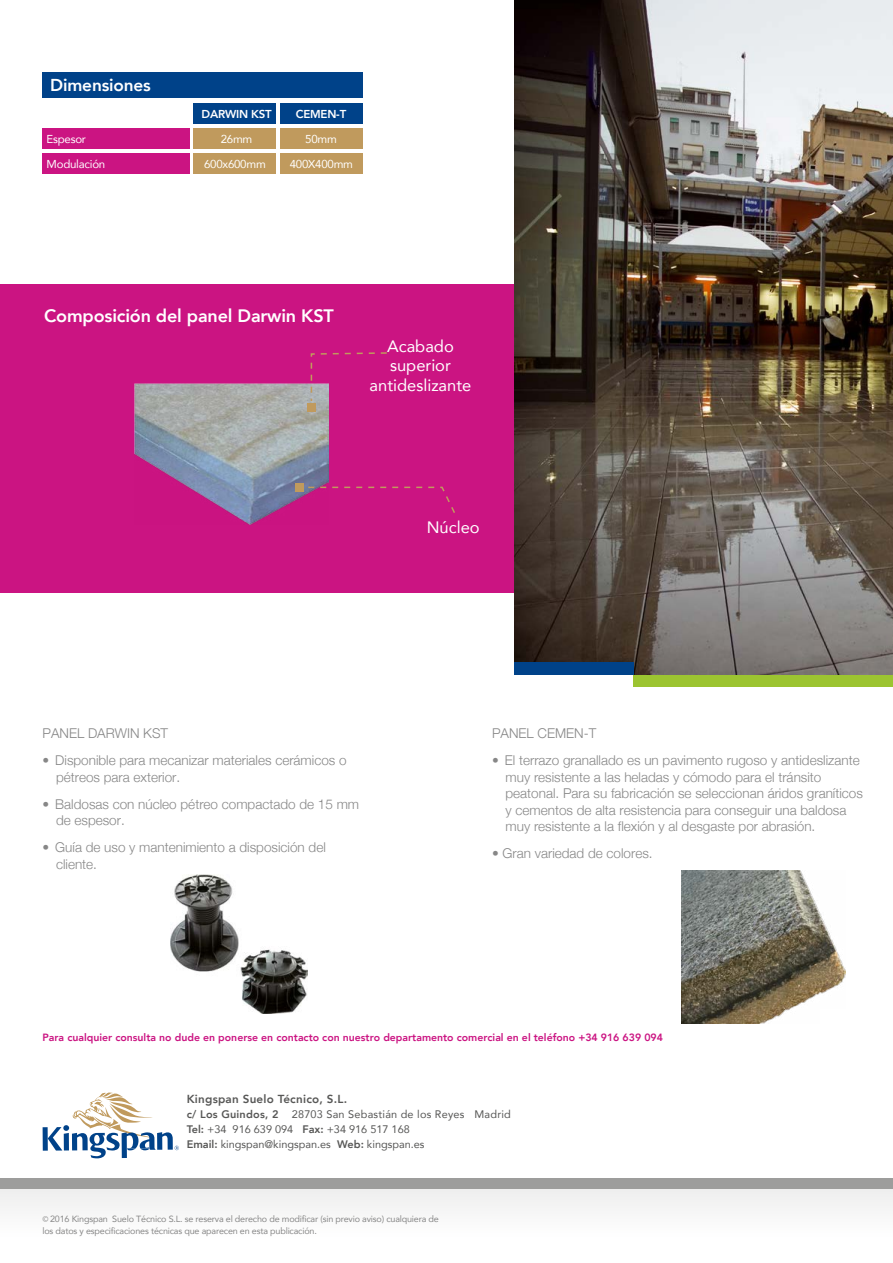
<style>
.page{position:relative;width:893px;height:1263px;background:#fff}
.page>*{position:absolute;margin:0;border:0;box-sizing:border-box;transform-origin:0 0}
.t1{font:800 18px "Avenir";letter-spacing:-.01em;color:#fff}
.t2{font:800 17.25px "Avenir";letter-spacing:-.01em;color:#fff}
.t3{font:16.5px/19.8px "Avenir";color:#fff;text-align:center}
.t4{font:300 13.5px/16.5px "Helvetica Neue";color:#878787}
.t5{font:800 11.7px "Avenir";letter-spacing:.02em;color:#575756}
.t6{font:11.4px/24.9px "Avenir";letter-spacing:-.02em;color:#fff;text-align:center}
.t7{font:800 11.4px "Avenir";letter-spacing:-.02em;color:#fff}
.t8{font:10.95px/15px "Avenir";color:#575756}
.t9{font:800 10.5px "Avenir";color:#cb1482}
.t10{font:9px/12px "Avenir";letter-spacing:-.02em;color:#878787}
.s1{font-weight:800}
.s2{font-family:"Myriad Pro"}
</style>
<div class="page">
<div style="left:0;top:284px;width:893px;height:309px;background:#cb1482"></div>
<img style="left:134px;top:383px;width:194px;height:142px">
<div style="left:0;top:1184px;width:893px;height:79px;background:#fbfbfb"></div>
<div style="left:0;top:1178px;width:893px;height:11px;background:#9d9d9c"></div>
<svg style="left:310px;top:352px;width:77px;height:50px"></svg>
<svg style="left:307px;top:486px;width:148px;height:34px"></svg>
<div style="left:296px;top:483px;width:8px;height:9px;background:#c09a5d"></div>
<svg style="left:43px;top:1092px;width:136px;height:66px"></svg>
<div style="left:634px;top:674px;width:259px;height:13px;background:#9cc431"></div>
<img style="left:514px;top:0;width:379px;height:674px">
<div style="left:514px;top:662px;width:120px;height:12px;background:#004289"></div>
<div style="left:43px;top:72px;width:320px;height:26px;background:#004289"></div>
<div style="left:280px;top:103px;width:83px;height:21px;background:#004289"></div>
<div style="left:43px;top:153px;width:147px;height:21px;background:#cb1482"></div>
<div style="left:194px;top:153px;width:82px;height:21px;background:#c09a5d"></div>
<div style="left:194px;top:103px;width:82px;height:21px;background:#004289"></div>
<div style="left:43px;top:128px;width:147px;height:21px;background:#cb1482"></div>
<div style="left:194px;top:128px;width:82px;height:21px;background:#c09a5d"></div>
<div style="left:280px;top:128px;width:83px;height:21px;background:#c09a5d"></div>
<div style="left:280px;top:153px;width:83px;height:21px;background:#c09a5d"></div>
<img style="left:682px;top:870px;width:164px;height:154px">
<img style="left:170px;top:874px;width:138px;height:139px">
<div style="left:307px;top:403px;width:9px;height:9px;background:#c09a5d"></div>
<p class="t2" style="left:50px;top:72px;width:102px">Dimensiones</p>
<p class="t7" style="left:202px;top:105px;width:72px">DARWIN KST</p>
<p class="t7" style="left:296px;top:105px;width:52px">CEMEN-T</p>
<p class="t6" style="left:47px;top:127px;width:41px">Espesor</p>
<p class="t6" style="left:221px;top:126px;width:33px">26mm</p>
<p class="t6" style="left:290px;top:126px;width:65px">50mm<br>400X400mm</p>
<p class="t6" style="left:47px;top:151px;width:60px">Modulación</p>
<p class="t6" style="left:204px;top:151px;width:63px">600x600mm</p>
<h1 class="t1" style="left:44px;top:302px;width:291px">Composición del panel Darwin KST</h1>
<p class="t3" style="left:370px;top:335px;width:103px">Acabado superior antideslizante</p>
<p class="t3" style="left:427px;top:517px;width:54px">Núcleo</p>
<p class="t4" style="left:43px;top:724px;width:127px">PANEL DARWIN KST</p>
<p class="t4" style="left:56px;top:751px;width:292px;text-indent:-14px">• Disponible para mecanizar materiales cerámicos o pétreos para exterior.</p>
<p class="t4" style="left:56px;top:795px;width:305px;text-indent:-14px">• Baldosas con núcleo pétreo compactado de 15 mm de espesor.</p>
<p class="t4" style="left:56px;top:838px;width:271px;text-indent:-14px">• Guía de uso y mantenimiento a disposición del cliente.</p>
<p class="t4" style="left:492px;top:724px;width:106px">PANEL CEMEN-T</p>
<p class="t4" style="left:506px;top:751px;width:359px;text-indent:-14px">• El terrazo granallado es un pavimento rugoso y antideslizante muy resistente a las heladas y cómodo para el tránsito peatonal. Para su fabricación se seleccionan áridos graníticos y cementos de alta resistencia para conseguir una baldosa muy resistente a la flexión y al desgaste por abrasión.</p>
<p class="t4" style="left:492px;top:844px;width:162px">• Gran variedad de colores.</p>
<p class="t9" style="left:43px;top:1029px;width:622px">Para cualquier consulta no dude en ponerse en contacto con nuestro departamento comercial en el teléfono +34 916 639 094</p>
<p class="t5" style="left:187px;top:1090px;width:162px">Kingspan Suelo Técnico, S.L.</p>
<p class="t8" style="left:187px;top:1107px;width:326px"><span class="s1">c/ Los Guindos, 2</span> 28703 San Sebastián de los Reyes Madrid<br><span class="s1">Tel:</span> +34 916 639 094 <span class="s1">Fax:</span> +34 916 517 168<br><span class="s1">Email:</span> kingspan@kingspan.es <span class="s1">Web:</span> kingspan.es</p>
<p class="t10" style="left:43px;top:1212px;width:398px"><span class="s2">©</span> 2016 Kingspan Suelo Técnico S.L. se reserva el derecho de modificar (sin previo aviso) cualquiera de los datos y especificaciones técnicas que aparecen en esta publicación.</p>
</div>
